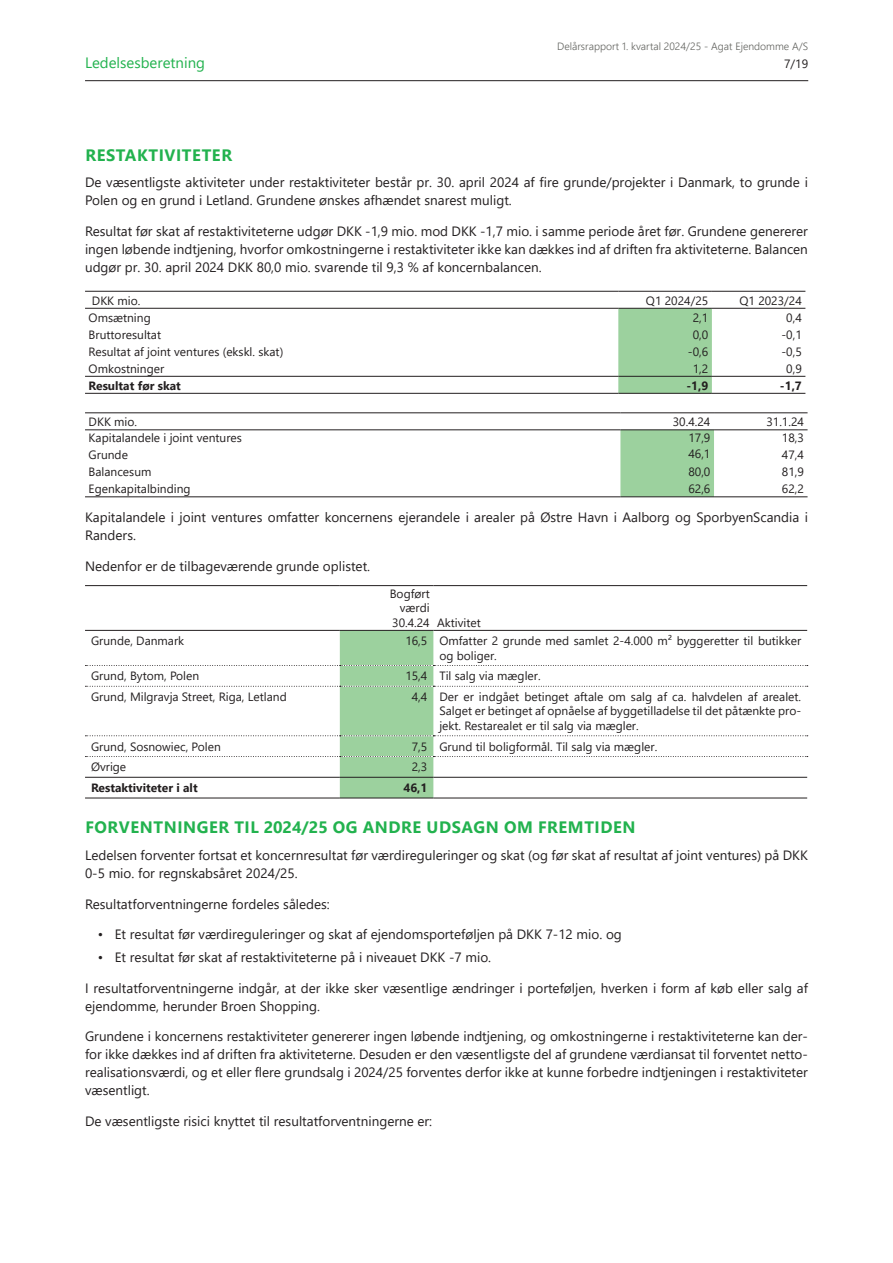
<style>
.page{position:relative;width:893px;height:1263px;background:#fff}
.page>*{position:absolute;margin:0;border:0;box-sizing:border-box;transform-origin:0 0}
.Heading_1___Indholds{font:700 16.5px "Segoe UI";letter-spacing:.035em;color:#22b24e}
.t1{font:15px "Segoe UI";color:#22b24e}
.t2{font:13.5px/18px "Segoe UI";color:#231f20}
.Tabel_venstrestillet{font:12px/14.4px "Segoe UI";color:#231f20}
.Tabel_højrestillet{font:12px "Segoe UI";color:#231f20}
.Tabel_venstrestillet-2{font:700 12px "Segoe UI";color:#231f20}
.Tabel_højrestillet-2{font:700 12px "Segoe UI";color:#231f20}
.t3{font:300 10.5px "Segoe UI";color:#60615d}
</style>
<div class="page">
<hr style="left:85px;top:80px;width:723px;height:1px;background:#231f20">
<div style="left:618px;top:309px;width:94px;height:84px;background:#9cd19e"></div>
<hr style="left:85px;top:291px;width:533px;height:1px;background:#231f20">
<hr style="left:618px;top:291px;width:94px;height:1px;background:#231f20">
<hr style="left:712px;top:291px;width:93px;height:1px;background:#231f20">
<hr style="left:85px;top:308px;width:533px;height:1px;background:#231f20">
<hr style="left:618px;top:308px;width:94px;height:1px;background:#231f20">
<hr style="left:712px;top:308px;width:93px;height:1px;background:#231f20">
<hr style="left:85px;top:376px;width:533px;height:1px;background:#231f20">
<hr style="left:618px;top:376px;width:94px;height:1px;background:#231f20">
<hr style="left:712px;top:376px;width:93px;height:1px;background:#231f20">
<hr style="left:85px;top:393px;width:533px;height:1px;background:#231f20">
<hr style="left:618px;top:393px;width:94px;height:1px;background:#231f20">
<hr style="left:712px;top:393px;width:93px;height:1px;background:#231f20">
<div style="left:620px;top:430px;width:94px;height:66px;background:#9cd19e"></div>
<hr style="left:85px;top:412px;width:535px;height:1px;background:#231f20">
<hr style="left:620px;top:412px;width:94px;height:1px;background:#231f20">
<hr style="left:714px;top:412px;width:93px;height:1px;background:#231f20">
<hr style="left:85px;top:429px;width:535px;height:1px;background:#231f20">
<hr style="left:620px;top:429px;width:94px;height:1px;background:#231f20">
<hr style="left:714px;top:429px;width:93px;height:1px;background:#231f20">
<hr style="left:85px;top:496px;width:535px;height:1px;background:#231f20">
<hr style="left:620px;top:496px;width:94px;height:1px;background:#231f20">
<hr style="left:714px;top:496px;width:93px;height:1px;background:#231f20">
<hr style="left:85px;top:585px;width:255px;height:1px;background:#231f20">
<hr style="left:340px;top:585px;width:93px;height:1px;background:#231f20">
<hr style="left:433px;top:585px;width:374px;height:1px;background:#231f20">
<hr style="left:85px;top:798px;width:255px;height:1px;background:#231f20">
<hr style="left:340px;top:798px;width:93px;height:1px;background:#231f20">
<hr style="left:433px;top:798px;width:374px;height:1px;background:#231f20">
<svg style="left:85px;top:630px;width:723px;height:168px"></svg>
<p class="t3" style="left:557px;top:36px;width:253px">Delårsrapport 1. kvartal 2024/25 - Agat Ejendomme A/S</p>
<p class="t1" style="left:85px;top:48px;width:122px">Ledelsesberetning</p>
<p class="Tabel_venstrestillet" style="left:784px;top:55px;width:26px">7/19</p>
<p class="Heading_1___Indholds" style="left:85px;top:139px;width:148px">RESTAKTIVITETER</p>
<p class="t2" style="left:85px;top:172px;width:724px">De væsentligste aktiviteter under restaktiviteter består pr. 30. april 2024 af fire grunde/projekter i Danmark, to grunde i<br>Polen og en grund i Letland. Grundene ønskes afhændet snarest muligt.</p>
<p class="t2" style="left:85px;top:221px;width:724px;text-align:justify">Resultat før skat af restaktiviteterne udgør DKK -1,9 mio. mod DKK -1,7 mio. i samme periode året før. Grundene genererer ingen løbende indtjening, hvorfor omkostningerne i restaktiviteter ikke kan dækkes ind af driften fra aktiviteterne. Balancen udgør pr. 30. april 2024 DKK 80,0 mio. svarende til 9,3 % af koncernbalancen.</p>
<p class="Tabel_venstrestillet" style="left:92px;top:292px;width:50px">DKK mio.</p>
<p class="Tabel_højrestillet" style="left:646px;top:289px;width:64px">Q1 2024/25</p>
<p class="Tabel_højrestillet" style="left:739px;top:289px;width:64px">Q1 2023/24</p>
<p class="Tabel_venstrestillet" style="left:89px;top:309px;width:64px">Omsætning</p>
<p class="Tabel_højrestillet" style="left:693px;top:306px;width:17px">2,1</p>
<p class="Tabel_højrestillet" style="left:786px;top:306px;width:17px">0,4</p>
<p class="Tabel_venstrestillet" style="left:89px;top:326px;width:74px">Bruttoresultat</p>
<p class="Tabel_højrestillet" style="left:693px;top:323px;width:17px">0,0</p>
<p class="Tabel_højrestillet" style="left:781px;top:323px;width:22px">-0,1</p>
<p class="Tabel_venstrestillet" style="left:89px;top:343px;width:196px">Resultat af joint ventures (ekskl. skat)</p>
<p class="Tabel_højrestillet" style="left:688px;top:340px;width:22px">-0,6</p>
<p class="Tabel_højrestillet" style="left:781px;top:340px;width:22px">-0,5</p>
<p class="Tabel_venstrestillet" style="left:89px;top:360px;width:77px">Omkostninger</p>
<p class="Tabel_højrestillet" style="left:693px;top:357px;width:17px">1,2</p>
<p class="Tabel_højrestillet" style="left:786px;top:357px;width:17px">0,9</p>
<p class="Tabel_venstrestillet-2" style="left:89px;top:374px;width:94px">Resultat før skat</p>
<p class="Tabel_højrestillet-2" style="left:686px;top:374px;width:23px">-1,9</p>
<p class="Tabel_højrestillet-2" style="left:780px;top:374px;width:23px">-1,7</p>
<p class="Tabel_venstrestillet" style="left:89px;top:414px;width:50px">DKK mio.</p>
<p class="Tabel_højrestillet" style="left:673px;top:411px;width:39px">30.4.24</p>
<p class="Tabel_højrestillet" style="left:766px;top:411px;width:39px">31.1.24</p>
<p class="Tabel_venstrestillet" style="left:89px;top:430px;width:155px">Kapitalandele i joint ventures</p>
<p class="Tabel_højrestillet" style="left:688px;top:427px;width:24px">17,9</p>
<p class="Tabel_højrestillet" style="left:782px;top:427px;width:24px">18,3</p>
<p class="Tabel_venstrestillet" style="left:89px;top:447px;width:41px">Grunde</p>
<p class="Tabel_højrestillet" style="left:688px;top:443px;width:24px">46,1</p>
<p class="Tabel_højrestillet" style="left:782px;top:444px;width:24px">47,4</p>
<p class="Tabel_venstrestillet" style="left:89px;top:464px;width:64px">Balancesum</p>
<p class="Tabel_højrestillet" style="left:688px;top:461px;width:24px">80,0</p>
<p class="Tabel_højrestillet" style="left:782px;top:461px;width:24px">81,9</p>
<p class="Tabel_venstrestillet" style="left:89px;top:481px;width:103px">Egenkapitalbinding</p>
<p class="Tabel_højrestillet" style="left:688px;top:478px;width:24px">62,6</p>
<p class="Tabel_højrestillet" style="left:782px;top:478px;width:24px">62,2</p>
<p class="t2" style="left:85px;top:507px;width:724px">Kapitalandele i joint ventures omfatter koncernens ejerandele i arealer på Østre Havn i Aalborg og SporbyenScandia i<br>Randers.</p>
<p class="t2" style="left:85px;top:556px;width:287px">Nedenfor er de tilbageværende grunde oplistet.</p>
<p class="Tabel_højrestillet" style="left:390px;top:582px;width:42px">Bogført</p>
<p class="Tabel_højrestillet" style="left:400px;top:597px;width:31px">værdi</p>
<p class="Tabel_højrestillet" style="left:392px;top:611px;width:39px">30.4.24</p>
<p class="Tabel_venstrestillet" style="left:437px;top:614px;width:45px">Aktivitet</p>
<p class="Tabel_venstrestillet" style="left:91px;top:633px;width:95px">Grunde, Danmark</p>
<p class="Tabel_højrestillet" style="left:405px;top:629px;width:24px">16,5</p>
<p class="Tabel_venstrestillet" style="left:439px;top:633px;width:363px">Omfatter 2 grunde med samlet 2-4.000 m² byggeretter til butikker og boliger.</p>
<p class="Tabel_venstrestillet" style="left:91px;top:668px;width:110px">Grund, Bytom, Polen</p>
<p class="Tabel_højrestillet" style="left:405px;top:665px;width:24px">15,4</p>
<p class="Tabel_venstrestillet" style="left:439px;top:668px;width:103px">Til salg via mægler.</p>
<p class="Tabel_venstrestillet" style="left:91px;top:688px;width:197px">Grund, Milgravja Street, Riga, Letland</p>
<p class="Tabel_højrestillet" style="left:412px;top:685px;width:17px">4,4</p>
<p class="Tabel_venstrestillet" style="left:439px;top:688px;width:363px;text-align:justify">Der er indgået betinget aftale om salg af ca. halvdelen af arealet.<br>Salget er betinget af opnåelse af byggetilladelse til det påtænkte pro&shy;jekt. Restarealet er til salg via mægler.</p>
<p class="Tabel_venstrestillet" style="left:91px;top:738px;width:131px">Grund, Sosnowiec, Polen</p>
<p class="Tabel_højrestillet" style="left:412px;top:735px;width:17px">7,5</p>
<p class="Tabel_venstrestillet" style="left:439px;top:738px;width:219px">Grund til boligformål. Til salg via mægler.</p>
<p class="Tabel_venstrestillet" style="left:91px;top:759px;width:37px">Øvrige</p>
<p class="Tabel_højrestillet" style="left:412px;top:756px;width:17px">2,3</p>
<p class="Tabel_venstrestillet-2" style="left:91px;top:776px;width:108px">Restaktiviteter i alt</p>
<p class="Tabel_højrestillet-2" style="left:403px;top:776px;width:25px">46,1</p>
<p class="Heading_1___Indholds" style="left:85px;top:812px;width:552px">FORVENTNINGER TIL 2024/25 OG ANDRE UDSAGN OM FREMTIDEN</p>
<p class="t2" style="left:85px;top:845px;width:724px">Ledelsen forventer fortsat et koncernresultat før værdireguleringer og skat (og før skat af resultat af joint ventures) på DKK<br>0-5 mio. for regnskabsåret 2024/25.</p>
<p class="t2" style="left:85px;top:894px;width:246px">Resultatforventningerne fordeles således:</p>
<p class="t2" style="left:98px;top:924px;width:526px">• Et resultat før værdireguleringer og skat af ejendomsporteføljen på DKK 7-12 mio. og</p>
<p class="t2" style="left:98px;top:947px;width:395px">• Et resultat før skat af restaktiviteterne på i niveauet DKK -7 mio.</p>
<p class="t2" style="left:85px;top:977px;width:724px">I resultatforventningerne indgår, at der ikke sker væsentlige ændringer i porteføljen, hverken i form af køb eller salg af ejendomme, herunder Broen Shopping.</p>
<p class="t2" style="left:85px;top:1026px;width:724px;text-align:justify">Grundene i koncernens restaktiviteter genererer ingen løbende indtjening, og omkostningerne i restaktiviteterne kan der&shy;for ikke dækkes ind af driften fra aktiviteterne. Desuden er den væsentligste del af grundene værdiansat til forventet netto&shy;realisationsværdi, og et eller flere grundsalg i 2024/25 forventes derfor ikke at kunne forbedre indtjeningen i restaktiviteter væsentligt.</p>
<p class="t2" style="left:85px;top:1111px;width:349px">De væsentligste risici knyttet til resultatforventningerne er:</p>
</div>
